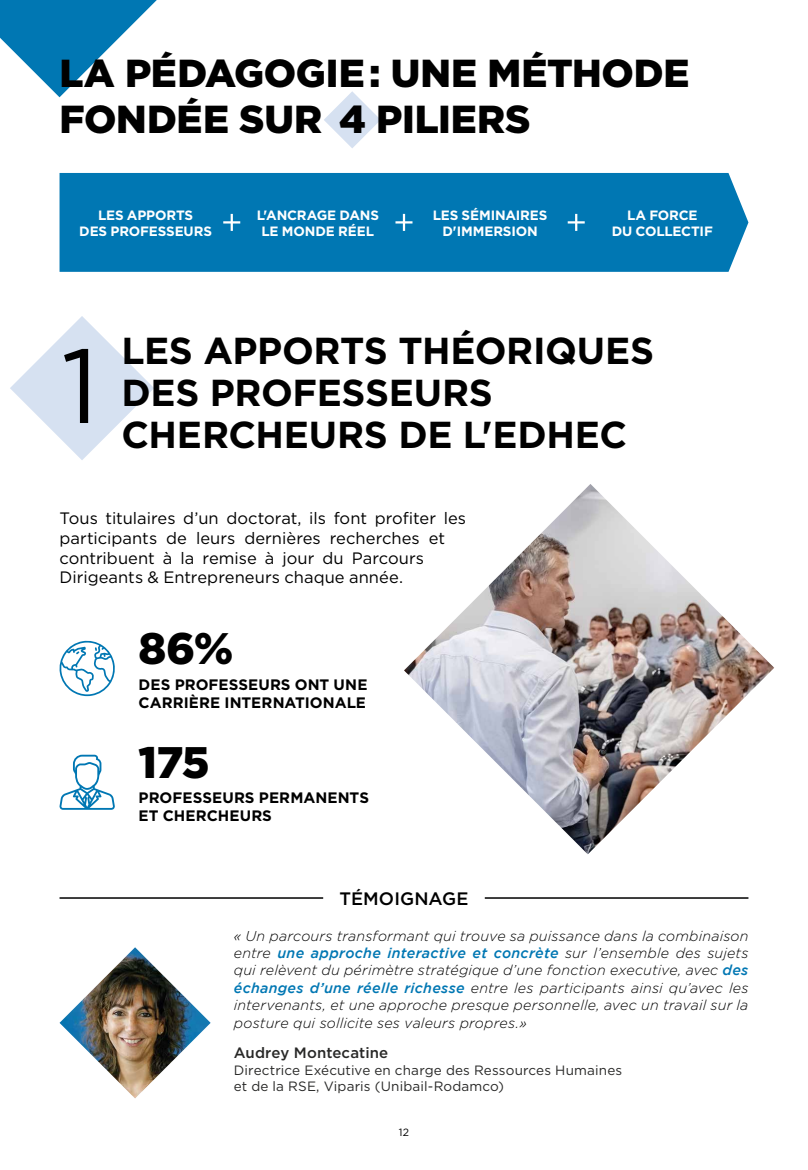
<style>
.page{position:relative;width:808px;height:1170px;background:#fff}
.page>*{position:absolute;margin:0;border:0;box-sizing:border-box;transform-origin:0 0}
.t1{font:105px "Gotham";color:#000}
.t2{font:900 44.1px "Gotham";color:#000}
.t3{font:900 39px/46.5px "Gotham";letter-spacing:-.005em;color:#000}
.t4{font:700 37.5px/42px "Gotham";letter-spacing:-.01em;color:#000}
.t5{font:500 18px "Gotham";letter-spacing:.005em;color:#000}
.t6{font:16.5px/19.8px "Gotham";color:#000}
.t7{font:700 15.15px/18.1px "Gotham";letter-spacing:.005em;color:#000}
.t8{font:500 15px "Gotham";letter-spacing:.005em;color:#282827}
.t9{font:italic 300 14.25px/17.2px "Gotham";letter-spacing:.01em;color:#000;text-align:justify}
.t10{font:700 13.5px/16.5px "Gotham";letter-spacing:-.01em;color:#fff;text-align:center}
.t11{font:13.5px/16.2px "Gotham";letter-spacing:.01em;color:#282827}
.t12{font:10.5px "Gotham";color:#000}
.s1{font-weight:500;color:#0077b3}
</style>
<div class="page">
<div style="left:60px;top:173px;width:688px;height:99px;background:#0077b3"></div>
<svg style="left:0;top:0;width:157px;height:97px"></svg>
<svg style="left:324px;top:91px;width:57px;height:57px"></svg>
<svg style="left:10px;top:316px;width:144px;height:144px"></svg>
<svg style="left:59px;top:640px;width:56px;height:56px"></svg>
<svg style="left:59px;top:754px;width:56px;height:55px"></svg>
<hr style="left:485px;top:897px;width:263px;height:1px;background:#000">
<hr style="left:60px;top:897px;width:263px;height:1px;background:#000">
<img style="left:60px;top:947px;width:151px;height:151px">
<svg style="left:395px;top:214px;width:17px;height:17px"></svg>
<svg style="left:568px;top:214px;width:17px;height:17px"></svg>
<svg style="left:223px;top:214px;width:17px;height:17px"></svg>
<img style="left:404px;top:484px;width:370px;height:370px">
<h3 class="t3" style="left:60px;top:49px;width:631px">LA PÉDAGOGIE : UNE MÉTHODE<br>FONDÉE SUR 4 PILIERS</h3>
<p class="t10" style="left:79px;top:206px;width:134px">LES APPORTS<br>DES PROFESSEURS</p>
<p class="t10" style="left:257px;top:206px;width:124px">L'ANCRAGE DANS<br>LE MONDE RÉEL</p>
<p class="t10" style="left:433px;top:206px;width:116px">LES SÉMINAIRES<br>D'IMMERSION</p>
<p class="t10" style="left:612px;top:206px;width:103px">LA FORCE<br>DU COLLECTIF</p>
<h1 class="t1" style="left:61px;top:318px;width:39px">1</h1>
<h3 class="t4" style="left:122px;top:329px;width:534px">LES APPORTS THÉORIQUES<br>DES PROFESSEURS<br>CHERCHEURS DE L'EDHEC</h3>
<p class="t6" style="left:60px;top:508px;width:408px">Tous titulaires d’un doctorat, ils font profiter les participants de leurs dernières recherches et contribuent à la remise à jour du Parcours Dirigeants &amp; Entrepreneurs chaque année.</p>
<h2 class="t2" style="left:139px;top:618px;width:96px">86%</h2>
<p class="t7" style="left:139px;top:675px;width:230px">DES PROFESSEURS ONT UNE<br>CARRIÈRE INTERNATIONALE</p>
<h2 class="t2" style="left:139px;top:732px;width:73px">175</h2>
<p class="t7" style="left:139px;top:788px;width:232px">PROFESSEURS PERMANENTS<br>ET CHERCHEURS</p>
<p class="t5" style="left:339px;top:886px;width:131px">TÉMOIGNAGE</p>
<p class="t9" style="left:234px;top:927px;width:516px">« Un parcours transformant qui trouve sa puissance dans la combinaison entre <span class="s1">une approche interactive et concrète</span> sur l’ensemble des sujets qui relèvent du périmètre stratégique d’une fonction executive, avec <span class="s1">des échanges d’une réelle richesse</span> entre les participants ainsi qu’avec les intervenants, et une approche presque personnelle, avec un travail sur la posture qui sollicite ses valeurs propres.»</p>
<p class="t8" style="left:234px;top:1043px;width:156px">Audrey Montecatine</p>
<p class="t11" style="left:234px;top:1061px;width:390px">Directrice Exécutive en charge des Ressources Humaines et de la RSE, Viparis (Unibail-Rodamco)</p>
<p class="t12" style="left:399px;top:1125px;width:12px">12</p>
</div>
